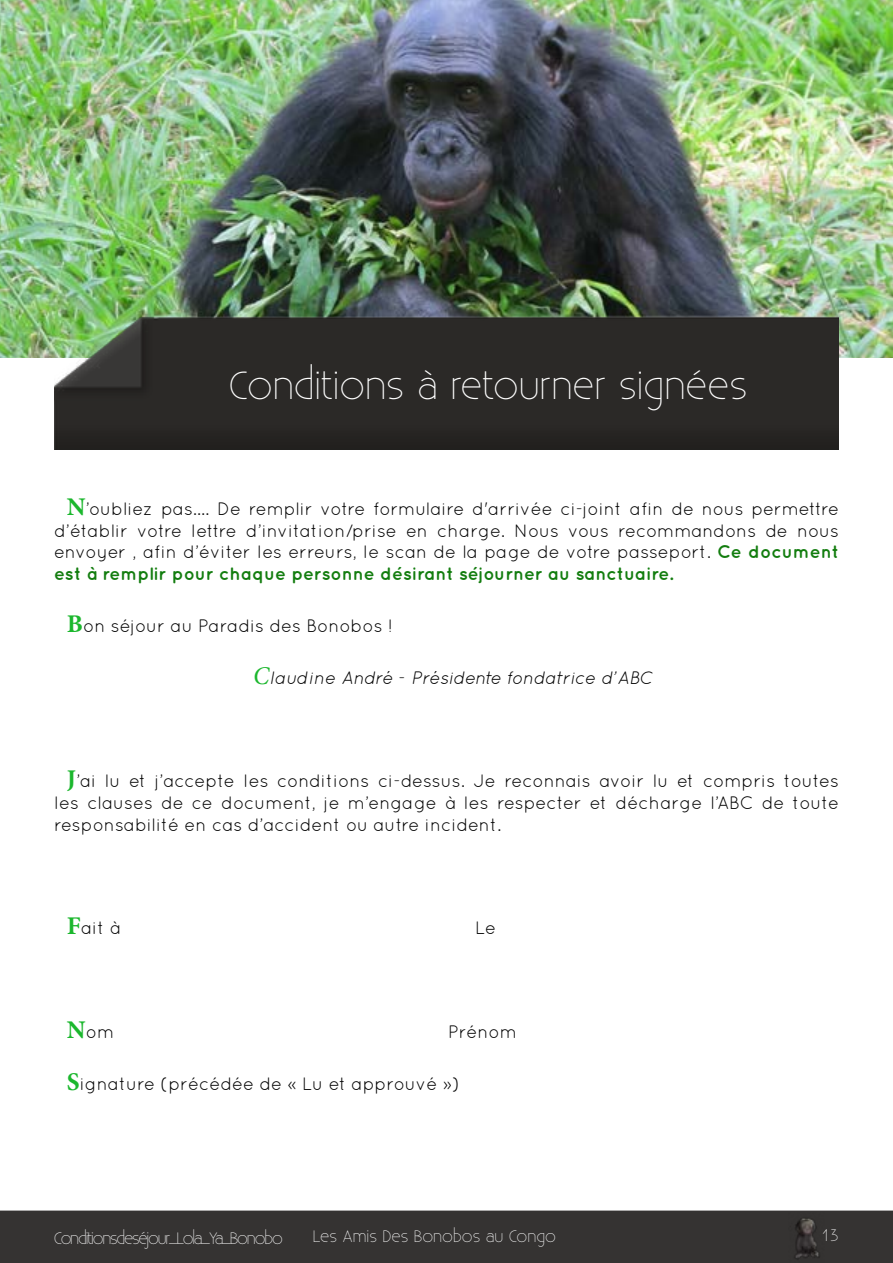
<style>
.page{position:relative;width:893px;height:1263px;background:#fff}
.page>*{position:absolute;margin:0;border:0;box-sizing:border-box;transform-origin:0 0}
.t1{font:300 39px "Existence";color:#fff}
.t2{font:18px/21.6px "Quicksand";color:#000;text-align:justify}
.t3{font:italic 18px "Quicksand";color:#000}
.t4{font:300 16.5px "Existence";letter-spacing:-.07em;color:#fff}
.t5{font:300 16.5px "Existence";color:#fff}
.s1{font-family:"Minion Pro";font-weight:700;font-size:25.5px;color:#1bb72d}
.s2{font-weight:700;color:#137d0f}
.s3{font-family:"Minion Pro";font-size:25.5px;color:#1bb72d}
</style>
<div class="page">
<div style="left:0;top:1210px;width:893px;height:53px;background:#353332"></div>
<img style="left:0;top:0;width:893px;height:357px">
<img style="left:54px;top:309px;width:785px;height:140px">
<img style="left:788px;top:1213px;width:36px;height:50px">
<h1 class="t1" style="left:229px;top:364px;width:520px">Conditions à retourner signées</h1>
<p class="t2" style="left:54px;top:498px;width:786px;text-indent:13px"><span class="s1">N</span>’oubliez pas…. De remplir votre formulaire d'arrivée ci-joint afin de nous permettre d’établir votre lettre d’invitation/prise en charge. Nous vous recommandons de nous envoyer , afin d’éviter les erreurs, le scan de la page de votre passeport. <span class="s2">Ce document est à remplir pour chaque personne désirant séjourner au sanctuaire.</span></p>
<p class="t2" style="left:67px;top:615px;width:327px"><span class="s1">B</span>on séjour au Paradis des Bonobos !</p>
<p class="t3" style="left:253px;top:667px;width:401px"><span class="s3">C</span>laudine André - Présidente fondatrice d'ABC</p>
<p class="t2" style="left:54px;top:770px;width:786px;text-indent:13px"><span class="s1">J</span>’ai lu et j’accepte les conditions ci-dessus. Je reconnais avoir lu et compris toutes les clauses de ce document, je m’engage à les respecter et décharge l’ABC de toute responsabilité en cas d’accident ou autre incident.</p>
<p class="t2" style="left:67px;top:917px;width:55px"><span class="s1">F</span>ait à</p>
<p class="t2" style="left:475px;top:917px;width:22px">Le</p>
<p class="t2" style="left:67px;top:1021px;width:49px"><span class="s1">N</span>om</p>
<p class="t2" style="left:448px;top:1021px;width:70px">Prénom</p>
<p class="t2" style="left:67px;top:1073px;width:394px"><span class="s1">S</span>ignature (précédée de « Lu et approuvé »)</p>
<p class="t4" style="left:54px;top:1229px;width:230px">Conditions de séjour_Lola_Ya_Bonobo</p>
<p class="t5" style="left:313px;top:1227px;width:245px">Les Amis Des Bonobos au Congo</p>
<p class="t4" style="left:822px;top:1226px;width:19px">13</p>
</div>
